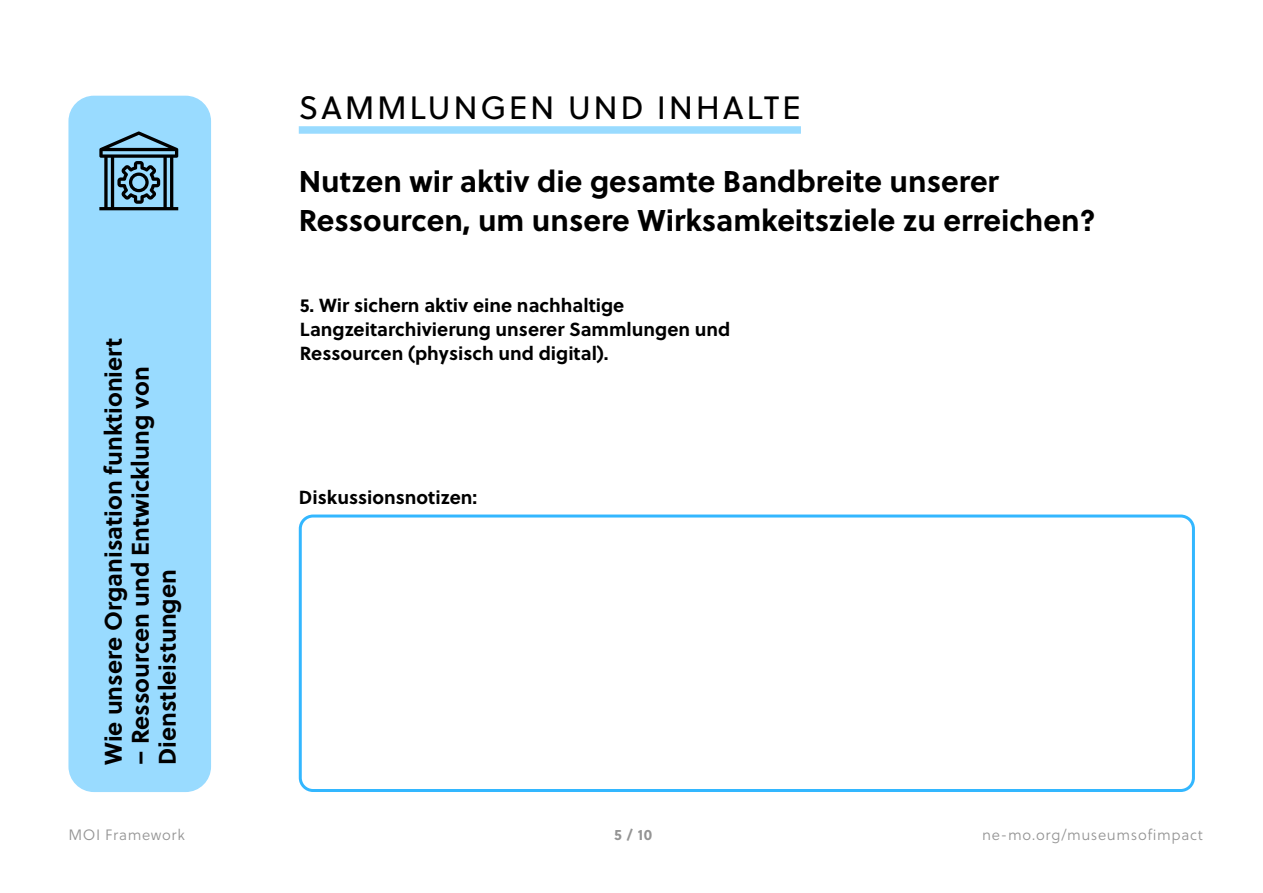
<style>
.page{position:relative;width:1263px;height:893px;background:#fff}
.page>*{position:absolute;margin:0;border:0;box-sizing:border-box;transform-origin:0 0}
.t1{font:32.25px "Soleil";letter-spacing:.08em;color:#000}
.t2{font:700 30px/39px "Soleil";color:#000}
.t3{font:700 24px/27px "Soleil";color:#000}
.statements{font:700 18.9px/24px "Soleil";color:#000}
.t4{font:15px "Soleil Lt";letter-spacing:.04em;color:#949494}
.t5{font:700 15px "Soleil";color:#949494}
</style>
<div class="page">
<div style="left:68px;top:96px;width:143px;height:696px;background:#99dbff;border-radius:26px"></div>
<svg style="left:99px;top:131px;width:79px;height:79px"></svg>
<div style="left:299px;top:514px;width:896px;height:278px;border:3px solid #33b7ff;border-radius:13px"></div>
<div style="left:299px;top:126px;width:502px;height:8px;background:#99dbff"></div>
<h1 class="t1" style="left:299px;top:85px;width:504px">SAMMLUNGEN UND INHALTE</h1>
<p class="t3" style="left:99px;top:765px;width:429px;rotate:-90deg">Wie unsere Organisation funktioniert</p>
<p class="t3" style="left:126px;top:765px;width:400px;rotate:-90deg">– Ressourcen und Entwicklung von<br>Dienstleistungen</p>
<h2 class="t2" style="left:299px;top:160px;width:799px">Nutzen wir aktiv die gesamte Bandbreite unserer<br>Ressourcen, um unsere Wirksamkeitsziele zu erreichen?</h2>
<p class="statements" style="left:300px;top:292px;width:432px">5. Wir sichern aktiv eine nachhaltige<br>Langzeitarchivierung unserer Sammlungen und<br>Ressourcen (physisch und digital).</p>
<p class="statements" style="left:299px;top:484px;width:180px">Diskussionsnotizen:</p>
<p class="t4" style="left:68px;top:824px;width:118px">MOI Framework</p>
<p class="t5" style="left:614px;top:823px;width:40px">5 / 10</p>
<p class="t4" style="left:982px;top:824px;width:222px">ne-mo.org/museumsofimpact</p>
</div>
